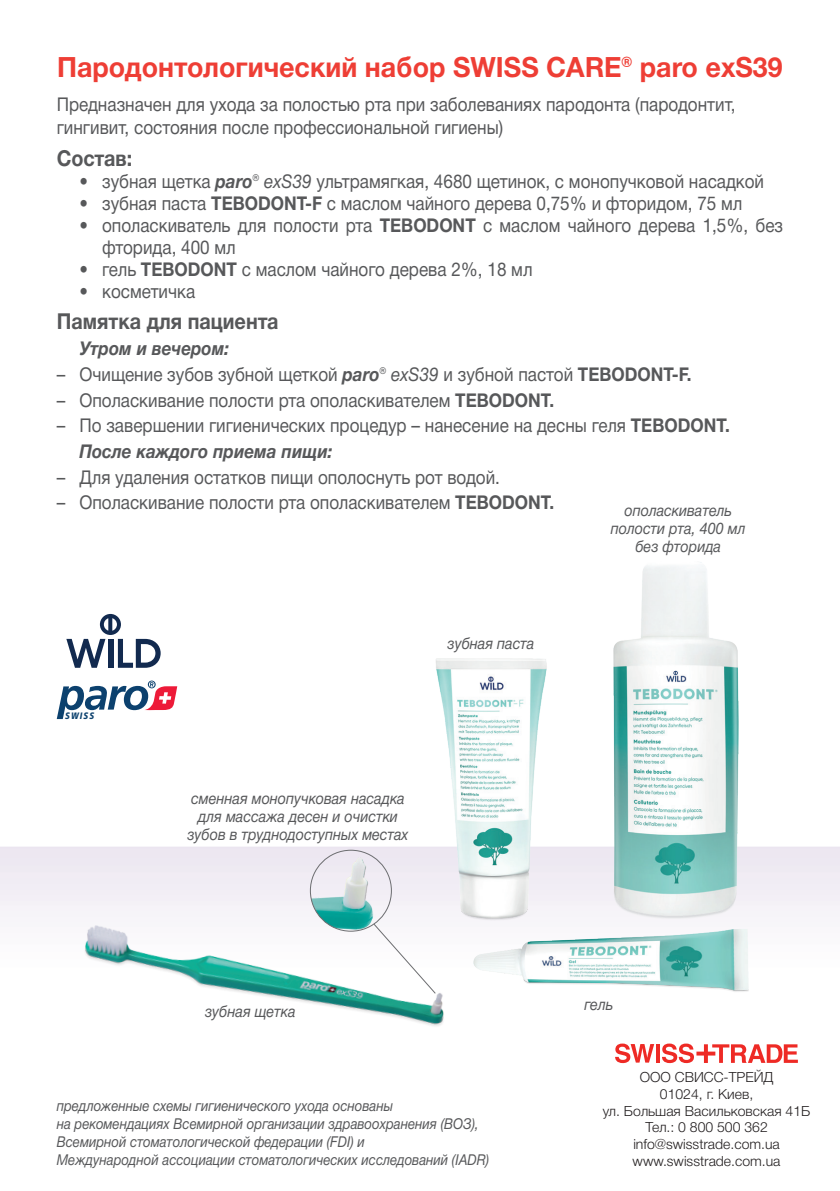
<style>
.page{position:relative;width:840px;height:1191px;background:#fff}
.page>*{position:absolute;margin:0;border:0;box-sizing:border-box;transform-origin:0 0}
.t1{font:700 28px "Helvetica Neue Cyr";color:#ee3e35;scale:.96 1}
.t2{font:700 22px "Helvetica Neue Cyr";color:#57585a;scale:.9 1}
.t3{font:19px/23px "Helvetica Neue Cyr";color:#57585a;scale:.9 1}
.t4{font:italic 700 19px "Helvetica Neue Cyr";color:#57585a;scale:.9 1}
.t5{font:italic 16px/18px "Helvetica Neue Cyr";color:#57585a;text-align:center;scale:.9 1}
.t6{font:italic 15px/18px "Helvetica Neue Cyr";color:#57585a;scale:.88 1}
.t7{font:300 14px/16.8px "Helvetica Neue Cyr";color:#231f20;text-align:center}
.t8{font:italic 900 9.4px "Frutiger LT Std";letter-spacing:.15em;color:#0c416e;scale:.82 1}
.s1{font-weight:700;font-style:italic}
.s2{font-style:italic}
.s3{font-weight:700}
</style>
<div class="page">
<img style="left:0;top:613px;width:839px;height:451px">
<img style="left:450px;top:927px;width:332px;height:85px">
<img style="left:81px;top:923px;width:369px;height:107px">
<img style="left:408px;top:649px;width:178px;height:300px">
<img style="left:557px;top:562px;width:221px;height:383px">
<svg style="left:57px;top:680px;width:120px;height:39px"></svg>
<svg style="left:66px;top:614px;width:94px;height:54px"></svg>
<img style="left:310px;top:850px;width:78px;height:81px">
<div style="left:310px;top:849px;width:81px;height:82px;border:1px solid #6c6d70;border-radius:50%"></div>
<svg style="left:372px;top:922px;width:64px;height:72px"></svg>
<svg style="left:614px;top:1043px;width:39px;height:20px"></svg>
<svg style="left:655px;top:1044px;width:4px;height:18px"></svg>
<svg style="left:661px;top:1043px;width:136px;height:20px"></svg>
<h1 class="t1" style="left:57px;top:51px;width:757px">Пародонтологический набор SWISS CARE® paro exS39</h1>
<p class="t3" style="left:57px;top:93px;width:755px">Предназначен для ухода за полостью рта при заболеваниях пародонта (пародонтит, гингивит, состояния после профессиональной гигиены)</p>
<p class="t2" style="left:57px;top:146px;width:85px">Состав:</p>
<p class="t3" style="left:79px;top:170px;width:761px">• зубная щетка <span class="s1">paro</span>® <span class="s2">exS39</span> ультрамягкая, 4680 щетинок, с монопучковой насадкой</p>
<p class="t3" style="left:79px;top:192px;width:737px">• зубная паста <span class="s3">TEBODONT-F</span> с маслом чайного дерева 0,75% и фторидом, 75 мл</p>
<p class="t3" style="left:102px;top:214px;width:757px;line-height:22px;text-indent:-23px">• ополаскиватель для полости рта <span class="s3">TEBODONT</span> с маслом чайного дерева 1,5%, без фторида, 400 мл</p>
<p class="t3" style="left:79px;top:258px;width:504px">• гель <span class="s3">TEBODONT</span> с маслом чайного дерева 2%, 18 мл</p>
<p class="t3" style="left:79px;top:280px;width:130px">• косметичка</p>
<p class="t2" style="left:57px;top:309px;width:248px">Памятка для пациента</p>
<p class="t4" style="left:79px;top:338px;width:168px">Утром и вечером:</p>
<p class="t3" style="left:57px;top:363px;width:706px">– Очищение зубов зубной щеткой <span class="s1">paro</span>® <span class="s2">exS39</span> и зубной пастой <span class="s3">TEBODONT-F.</span></p>
<p class="t3" style="left:57px;top:388px;width:554px">– Ополаскивание полости рта ополаскивателем <span class="s3">TEBODONT.</span></p>
<p class="t3" style="left:79px;top:413px;width:723px;line-height:25.6px;text-indent:-23px">– По завершении гигиенических процедур – нанесение на десны геля <span class="s3">TEBODONT.<br></span><span class="s1">После каждого приема пищи:</span></p>
<p class="t3" style="left:57px;top:465px;width:493px">– Для удаления остатков пищи ополоснуть рот водой.</p>
<p class="t3" style="left:57px;top:491px;width:554px">– Ополаскивание полости рта ополаскивателем <span class="s3">TEBODONT.</span></p>
<p class="t5" style="left:610px;top:502px;width:151px">ополаскиватель полости рта, 400 мл без фторида</p>
<p class="t8" style="left:65px;top:710px;width:37px">SWISS</p>
<p class="t5" style="left:447px;top:635px;width:98px">зубная паста</p>
<p class="t5" style="left:187px;top:789px;width:247px">сменная монопучковая насадка для массажа десен и очистки зубов в труднодоступных местах</p>
<p class="t5" style="left:205px;top:1002px;width:102px">зубная щетка</p>
<p class="t6" style="left:57px;top:1096px;width:493px">предложенные схемы гигиенического ухода основаны<br>на рекомендациях Всемирной организации здравоохранения (ВОЗ), Всемирной стоматологической федерации (FDI) и<br>Международной ассоциации стоматологических исследований (IADR)</p>
<p class="t5" style="left:584px;top:995px;width:33px">гель</p>
<p class="t7" style="left:602px;top:1068px;width:209px">ООО СВИСС-ТРЕЙД<br>01024, г. Киев,<br>ул. Большая Васильковская 41Б<br>Тел.: 0 800 500 362 info@swisstrade.com.ua www.swisstrade.com.ua</p>
</div>
